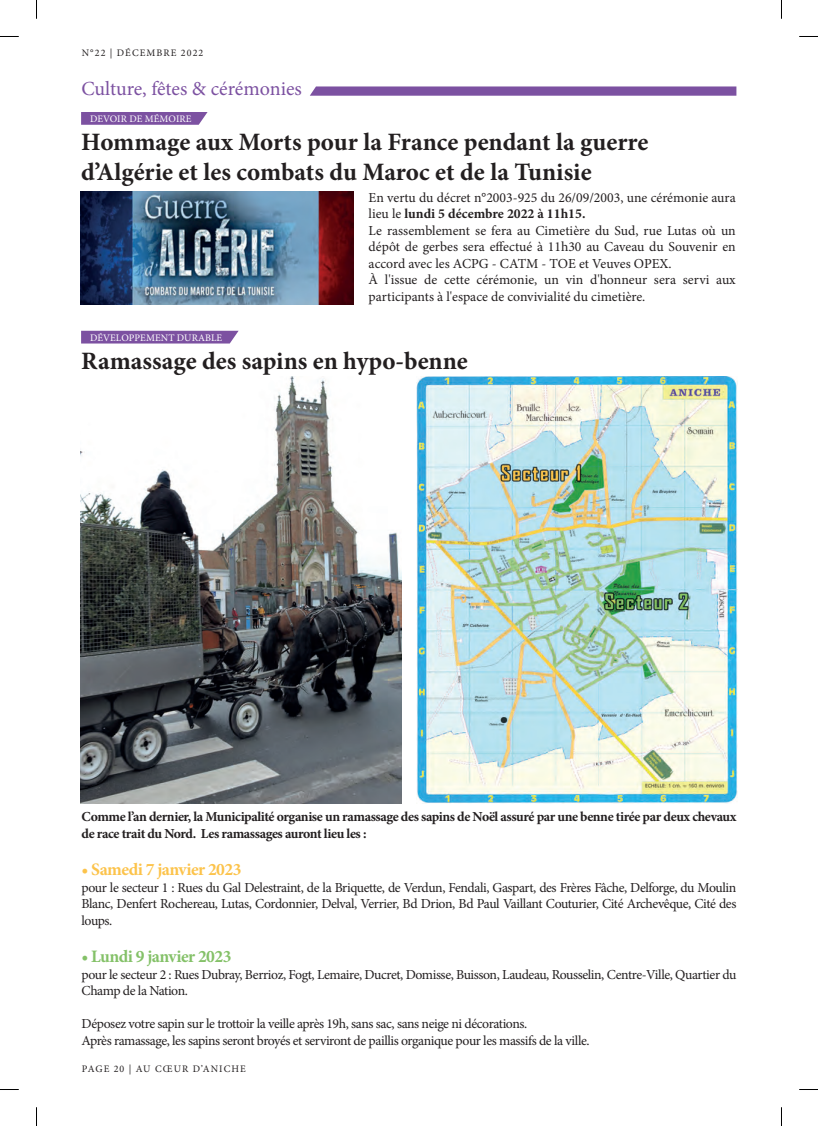
<style>
.page{position:relative;width:818px;height:1126px;background:#fff}
.page>*{position:absolute;margin:0;border:0;box-sizing:border-box;transform-origin:0 0}
.t1{font:700 25px/30px "Minion Pro";color:#231f20}
.t2{font:20px "Minion Pro";color:#7c51a1}
.t3{font:700 17.5px "Minion Pro";letter-spacing:-.03em;color:#fcc34b}
.t4{font:700 17.5px "Minion Pro";letter-spacing:-.03em;color:#84c168}
.t5{font:13.75px/16.5px "Minion Pro";letter-spacing:-.025em;color:#231f20}
.t6{font:13.75px/16.5px "Minion Pro";color:#231f20}
.t7{font:700 13.75px/16.5px "Minion Pro";letter-spacing:-.03em;color:#231f20}
.t8{font:10px "Minion Pro";letter-spacing:.11em;color:#231f20}
.t9{font:10px "Minion Pro";letter-spacing:.01em;color:#fff}
.s1{font-weight:700}
</style>
<div class="page">
<svg style="left:310px;top:86px;width:426px;height:10px;background:#865fa8"></svg>
<svg style="left:81px;top:112px;width:126px;height:13px;background:#8259a5"></svg>
<img style="left:81px;top:192px;width:272px;height:112px">
<div style="left:81px;top:331px;width:157px;height:12px;background:#7c51a1"></div>
<img style="left:81px;top:376px;width:320px;height:427px">
<img style="left:416px;top:376px;width:320px;height:427px">
<svg style="left:0;top:36px;width:19px;height:1px"></svg>
<svg style="left:799px;top:36px;width:18px;height:1px"></svg>
<svg style="left:0;top:1089px;width:19px;height:1px"></svg>
<svg style="left:799px;top:1089px;width:18px;height:1px"></svg>
<svg style="left:36px;top:0;width:1px;height:19px"></svg>
<svg style="left:36px;top:1107px;width:1px;height:18px"></svg>
<p class="t8" style="left:82px;top:46px;width:123px">N°22 | DÉCEMBRE 2022</p>
<h2 class="t2" style="left:81px;top:76px;width:222px">Culture, fêtes &amp; cérémonies</h2>
<h1 class="t1" style="left:81px;top:127px;width:568px">Hommage aux Morts pour la France pendant la guerre d’Algérie et les combats du Maroc et de la Tunisie</h1>
<p class="t6" style="left:368px;top:189px;width:368px">En vertu du décret n°2003-925 du 26/09/2003, une cérémonie aura lieu le <span class="s1">lundi 5 décembre 2022 à 11h15.<br></span>Le rassemblement se fera au Cimetière du Sud, rue Lutas où un dépôt de gerbes sera effectué à 11h30 au Caveau du Souvenir en accord avec les ACPG - CATM - TOE et Veuves OPEX.<br>À l'issue de cette cérémonie, un vin d'honneur sera servi aux participants à l'espace de convivialité du cimetière.</p>
<p class="t9" style="left:90px;top:112px;width:103px">DEVOIR DE MÉMOIRE</p>
<p class="t9" style="left:90px;top:331px;width:134px">DÉVELOPPEMENT DURABLE</p>
<h1 class="t1" style="left:81px;top:345px;width:388px">Ramassage des sapins en hypo-benne</h1>
<p class="t7" style="left:81px;top:808px;width:656px">Comme l’an dernier, la Municipalité organise un ramassage des sapins de Noël assuré par une benne tirée par deux chevaux de race trait du Nord. Les ramassages auront lieu les :</p>
<p class="t3" style="left:81px;top:857px;width:161px">• Samedi 7 janvier 2023</p>
<p class="t5" style="left:81px;top:879px;width:656px;text-align:justify">pour le secteur 1 : Rues du Gal Delestraint, de la Briquette, de Verdun, Fendali, Gaspart, des Frères Fâche, Delforge, du Moulin Blanc, Denfert Rochereau, Lutas, Cordonnier, Delval, Verrier, Bd Drion, Bd Paul Vaillant Couturier, Cité Archevêque, Cité des loups.</p>
<p class="t4" style="left:81px;top:944px;width:151px">• Lundi 9 janvier 2023</p>
<p class="t5" style="left:81px;top:966px;width:656px">pour le secteur 2 : Rues Dubray, Berrioz, Fogt, Lemaire, Ducret, Domisse, Buisson, Laudeau, Rousselin, Centre-Ville, Quartier du<br>Champ de la Nation.</p>
<p class="t5" style="left:81px;top:1015px;width:509px">Déposez votre sapin sur le trottoir la veille après 19h, sans sac, sans neige ni décorations.<br>Après ramassage, les sapins seront broyés et serviront de paillis organique pour les massifs de la ville.</p>
<p class="t8" style="left:82px;top:1061px;width:165px">PAGE 20 | AU CŒUR D’ANICHE</p>
</div>
